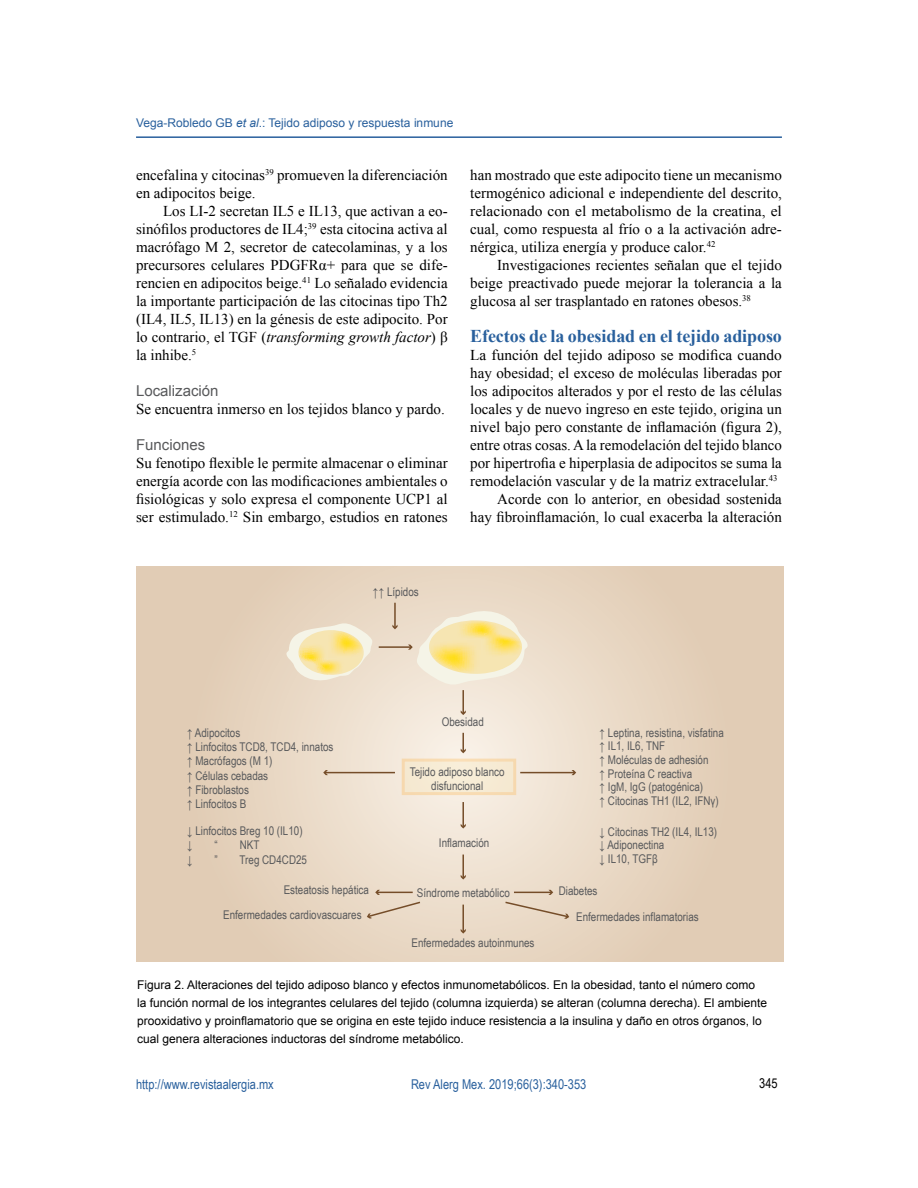
<style>
.page{position:relative;width:918px;height:1188px;background:#fff}
.page>*{position:absolute;margin:0;border:0;box-sizing:border-box;transform-origin:0 0}
.t1{font:700 18px "Times New Roman";letter-spacing:-.005em;color:#29609d}
.t2{font:15px/18px "Times New Roman";color:#000;text-align:justify}
.t3{font:15px "Arial";color:#58595b}
.t4{font:13.5px "Arial Narrow";color:#29609d}
.t5{font:13.5px "Arial Narrow";color:#000}
.t6{font:12px/13.6px "Arial Narrow";color:#58595b}
.t7{font:12px/18px "Arial";color:#000}
.t8{font:12px "Arial";color:#29609d}
.s1{font-style:italic}
</style>
<div class="page">
<hr style="left:136px;top:136px;width:646px;height:2px;background:#29609d">
<svg style="left:136px;top:566px;width:648px;height:396px;background:#e7d5c1"></svg>
<hr style="left:462px;top:690px;width:2px;height:23px;background:#754d29">
<svg style="left:461px;top:710px;width:5px;height:5px"></svg>
<hr style="left:394px;top:603px;width:2px;height:25px;background:#754d29">
<svg style="left:392px;top:625px;width:6px;height:4px"></svg>
<svg style="left:461px;top:733px;width:5px;height:20px"></svg>
<hr style="left:379px;top:646px;width:32px;height:2px;background:#754d29">
<hr style="left:462px;top:802px;width:2px;height:25px;background:#754d29">
<svg style="left:461px;top:824px;width:5px;height:5px"></svg>
<hr style="left:462px;top:855px;width:2px;height:23px;background:#754d29">
<svg style="left:461px;top:875px;width:5px;height:5px"></svg>
<hr style="left:462px;top:905px;width:2px;height:27px;background:#754d29">
<svg style="left:461px;top:929px;width:5px;height:5px"></svg>
<hr style="left:377px;top:892px;width:36px;height:1px;background:#754d29">
<svg style="left:375px;top:890px;width:5px;height:5px"></svg>
<svg style="left:367px;top:901px;width:55px;height:18px"></svg>
<svg style="left:504px;top:901px;width:65px;height:18px"></svg>
<hr style="left:514px;top:892px;width:38px;height:1px;background:#754d29">
<svg style="left:549px;top:890px;width:4px;height:5px"></svg>
<hr style="left:520px;top:772px;width:55px;height:1px;background:#754d29">
<svg style="left:572px;top:770px;width:4px;height:5px"></svg>
<hr style="left:325px;top:772px;width:70px;height:1px;background:#754d29">
<svg style="left:323px;top:770px;width:5px;height:5px"></svg>
<svg style="left:403px;top:760px;width:112px;height:34px;background:#f6e8cf"></svg>
<svg style="left:408px;top:608px;width:120px;height:84px;background:#f3e5bc"></svg>
<svg style="left:286px;top:618px;width:87px;height:65px;background:#f2e2b7"></svg>
<p class="t8" style="left:136px;top:115px;width:319px">Vega-Robledo GB <span class="s1">et al</span>.: Tejido adiposo y respuesta inmune</p>
<p class="t2" style="left:136px;top:166px;width:313px">encefalina y citocinas<sup>39</sup> promueven la diferenciación en adipocitos beige.</p>
<p class="t2" style="left:136px;top:202px;width:313px;text-indent:27px">Los LI-2 secretan IL5 e IL13, que activan a eo&shy;sinófilos productores de IL4;<sup>39</sup> esta citocina activa al macrófago M 2, secretor de catecolaminas, y a los precursores celulares PDGFRα+ para que se dife&shy;rencien en adipocitos beige.<sup>41</sup> Lo señalado evidencia la importante participación de las citocinas tipo Th2 (IL4, IL5, IL13) en la génesis de este adipocito. Por lo contrario, el TGF (<span class="s1">transforming growth factor</span>) β la inhibe.<sup>5</sup></p>
<p class="t3" style="left:136px;top:381px;width:84px">Localización</p>
<p class="t2" style="left:136px;top:400px;width:310px">Se encuentra inmerso en los tejidos blanco y pardo.</p>
<p class="t3" style="left:136px;top:435px;width:71px">Funciones</p>
<p class="t2" style="left:136px;top:454px;width:313px">Su fenotipo flexible le permite almacenar o eliminar energía acorde con las modificaciones ambientales o fisiológicas y solo expresa el componente UCP1 al ser estimulado.<sup>12</sup> Sin embargo, estudios en ratones</p>
<p class="t2" style="left:470px;top:166px;width:313px">han mostrado que este adipocito tiene un mecanismo termogénico adicional e independiente del descrito, relacionado con el metabolismo de la creatina, el cual, como respuesta al frío o a la activación adre&shy;nérgica, utiliza energía y produce calor.<sup>42</sup></p>
<p class="t2" style="left:470px;top:256px;width:313px;text-indent:27px">Investigaciones recientes señalan que el tejido beige preactivado puede mejorar la tolerancia a la glucosa al ser trasplantado en ratones obesos.<sup>38</sup></p>
<p class="t1" style="left:470px;top:323px;width:313px">Efectos de la obesidad en el tejido adiposo</p>
<p class="t2" style="left:470px;top:346px;width:313px;text-align:right">La función del tejido adiposo se modifica cuando hay obesidad; el exceso de moléculas liberadas por los adipocitos alterados y por el resto de las células locales y de nuevo ingreso en este tejido, origina un nivel bajo pero constante de inflamación (figura 2), entre otras cosas. A la remodelación del tejido blanco por hipertrofia e hiperplasia de adipocitos se suma la remodelación vascular y de la matriz extracelular.<sup>43<br></sup>Acorde con lo anterior, en obesidad sostenida<br>hay fibroinflamación, lo cual exacerba la alteración</p>
<p class="t6" style="left:372px;top:585px;width:48px">↑↑ Lípidos</p>
<p class="t6" style="left:187px;top:725px;width:148px;line-height:14.2px">↑ Adipocitos<br>↑ Linfocitos TCD8, TCD4, innatos ↑ Macrófagos (M 1)<br>↑ Células cebadas<br>↑ Fibroblastos<br>↑ Linfocitos B</p>
<p class="t6" style="left:187px;top:823px;width:117px;line-height:14.5px">↓ Linfocitos Breg 10 (IL10) ↓</p>
<p class="t6" style="left:215px;top:838px;width:5px">“</p>
<p class="t6" style="left:240px;top:838px;width:21px">NKT</p>
<p class="t6" style="left:187px;top:852px;width:7px">↓</p>
<p class="t6" style="left:215px;top:852px;width:5px">”</p>
<p class="t6" style="left:240px;top:852px;width:69px">Treg CD4CD25</p>
<p class="t6" style="left:442px;top:715px;width:44px">Obesidad</p>
<p class="t6" style="left:410px;top:764px;width:96px;line-height:14.4px;text-align:center">Tejido adiposo blanco disfuncional</p>
<p class="t6" style="left:439px;top:835px;width:52px">Inflamación</p>
<p class="t6" style="left:599px;top:725px;width:126px">↑ Leptina, resistina, visfatina ↑ IL1, IL6, TNF<br>↑ Moléculas de adhesión<br>↑ Proteína C reactiva<br>↑ IgM, IgG (patogénica)<br>↑ Citocinas TH1 (IL2, IFNγ)</p>
<p class="t6" style="left:599px;top:824px;width:119px">↓ Citocinas TH2 (IL4, IL13) ↓ Adiponectina<br>↓ IL10, TGFβ</p>
<p class="t6" style="left:284px;top:883px;width:87px">Esteatosis hepática</p>
<p class="t6" style="left:559px;top:884px;width:40px">Diabetes</p>
<p class="t6" style="left:223px;top:907px;width:140px">Enfermedades cardiovascuares</p>
<p class="t6" style="left:411px;top:936px;width:125px">Enfermedades autoinmunes</p>
<p class="t6" style="left:417px;top:886px;width:94px">Síndrome metabólico</p>
<p class="t6" style="left:576px;top:909px;width:124px">Enfermedades inflamatorias</p>
<p class="t7" style="left:137px;top:976px;width:632px">Figura 2. Alteraciones del tejido adiposo blanco y efectos inmunometabólicos. En la obesidad, tanto el número como la función normal de los integrantes celulares del tejido (columna izquierda) se alteran (columna derecha). El ambiente prooxidativo y proinflamatorio que se origina en este tejido induce resistencia a la insulina y daño en otros órganos, lo cual genera alteraciones inductoras del síndrome metabólico.</p>
<p class="t4" style="left:136px;top:1074px;width:139px">http://www.revistaalergia.mx</p>
<p class="t4" style="left:411px;top:1075px;width:177px">Rev Alerg Mex. 2019;66(3):340-353</p>
<p class="t5" style="left:759px;top:1074px;width:20px">345</p>
</div>
